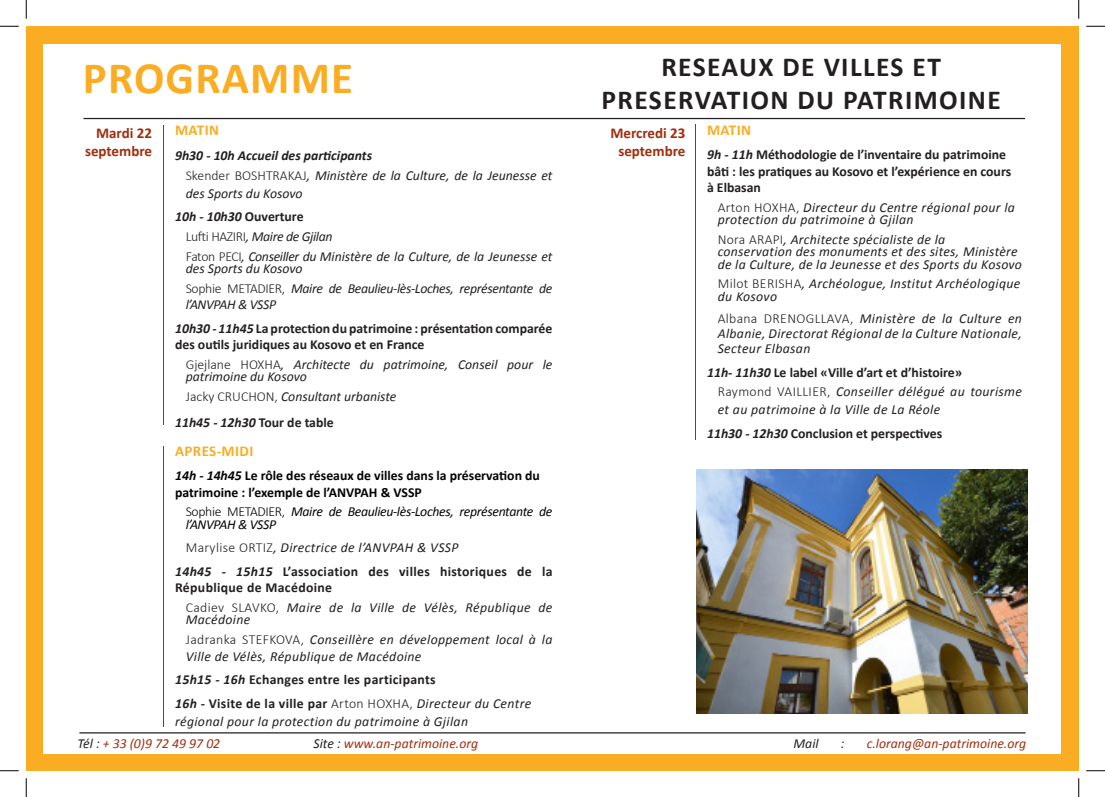
<style>
.page{position:relative;width:1105px;height:797px;background:#fff}
.page>*{position:absolute;margin:0;border:0;box-sizing:border-box;transform-origin:0 0}
.t1{font:700 45px "Calibri";letter-spacing:.025em;color:#faad23}
.t2{font:700 27.5px "Calibri";letter-spacing:.05em;color:#231f20}
.t3{font:700 15px/18px "Calibri";color:#a02e0e;text-align:center}
.t4{font:700 15px "Calibri";letter-spacing:.025em;color:#faad23}
.t5{font:italic 13.75px/12.5px "Calibri";letter-spacing:.02em;color:#231f20}
.t6{font:700 13.75px/16.5px "Calibri";color:#231f20}
.t7{font:italic 13.75px/12.5px "Calibri";color:#231f20}
.t8{font:700 13.75px/16.5px "Calibri";letter-spacing:.025em;color:#231f20}
.t9{font:italic 13.75px/16.5px "Calibri";letter-spacing:-.025em;color:#231f20}
.t10{font:700 13.75px/16.5px "Calibri";color:#040503}
.t11{font:italic 13.75px "Calibri";color:#a02e0e}
.t12{font:italic 700 13.75px "Calibri";color:#231f20}
.t13{font:italic 13.75px/12.5px "Calibri";letter-spacing:-.025em;color:#040503}
.s1{font-weight:300;font-style:normal}
.s2{font-style:normal}
.s3{font-style:italic}
.s4{font-weight:700}
.s5{font-weight:700;font-style:normal}
.s6{color:#231f20}
</style>
<div class="page">
<div style="left:26px;top:26px;width:1053px;height:744px;background:#faad23"></div>
<div style="left:44px;top:44px;width:1017px;height:709px;background:#fff"></div>
<hr style="left:83px;top:118px;width:942px;height:1px;background:#231f20">
<hr style="left:79px;top:732px;width:946px;height:1px;background:#231f20">
<img style="left:696px;top:469px;width:331px;height:244px">
<hr style="left:163px;top:125px;width:1px;height:300px;background:#a02e0e">
<hr style="left:695px;top:124px;width:1px;height:315px;background:#a02e0e">
<hr style="left:163px;top:446px;width:1px;height:280px;background:#a02e0e">
<svg style="left:0;top:25px;width:19px;height:2px"></svg>
<svg style="left:1086px;top:25px;width:19px;height:2px"></svg>
<svg style="left:0;top:770px;width:19px;height:1px"></svg>
<svg style="left:1086px;top:770px;width:19px;height:1px"></svg>
<svg style="left:25px;top:0;width:2px;height:19px"></svg>
<svg style="left:25px;top:778px;width:2px;height:19px"></svg>
<svg style="left:1078px;top:0;width:1px;height:19px"></svg>
<svg style="left:1078px;top:778px;width:1px;height:19px"></svg>
<p class="t1" style="left:83px;top:47px;width:272px">PROGRAMME</p>
<p class="t2" style="left:661px;top:48px;width:281px">RESEAUX DE VILLES ET</p>
<p class="t2" style="left:602px;top:81px;width:401px">PRESERVATION DU PATRIMOINE</p>
<p class="t3" style="left:96px;top:123px;width:58px">Mardi 22</p>
<p class="t3" style="left:85px;top:141px;width:69px">septembre</p>
<p class="t4" style="left:175px;top:119px;width:45px">MATIN</p>
<p class="t12" style="left:175px;top:146px;width:199px">9h30 - 10h Accueil des participants</p>
<p class="t7" style="left:186px;top:165px;width:368px;line-height:18px"><span class="s1">Skender BOSHTRAKAJ</span>, Ministère de la Culture, de la Jeunesse et des Sports du Kosovo</p>
<p class="t12" style="left:175px;top:207px;width:130px">10h - 10h30 <span class="s2">Ouverture</span></p>
<p class="t9" style="left:186px;top:227px;width:148px"><span class="s1">Lufti HAZIRI</span>, Maire de Gjilan</p>
<p class="t7" style="left:186px;top:249px;width:368px"><span class="s1">Faton PECI</span>, Conseiller du Ministère de la Culture, de la Jeunesse et des Sports du Kosovo</p>
<p class="t9" style="left:186px;top:279px;width:368px"><span class="s1">Sophie METADIER,</span> Maire de Beaulieu-lès-Loches, représentante de l’ANVPAH &amp; VSSP</p>
<p class="t6" style="left:175px;top:319px;width:379px"><span class="s3">10h30 - 11h45</span> La protection du patrimoine : présentation comparée des outils juridiques au Kosovo et en France</p>
<p class="t7" style="left:186px;top:357px;width:368px"><span class="s1">Gjejlane HOXHA</span>, Architecte du patrimoine, Conseil pour le patrimoine du Kosovo</p>
<p class="t7" style="left:186px;top:390px;width:212px"><span class="s1">Jacky CRUCHON,</span> Consultant urbaniste</p>
<p class="t12" style="left:175px;top:412px;width:160px">11h45 - 12h30 <span class="s2">Tour de table</span></p>
<p class="t4" style="left:175px;top:441px;width:80px">APRES-MIDI</p>
<p class="t10" style="left:175px;top:467px;width:366px"><span class="s3">14h - 14h45</span> Le rôle des réseaux de villes dans la préservation du patrimoine : l’exemple de l’ANVPAH &amp; VSSP</p>
<p class="t13" style="left:186px;top:504px;width:368px"><span class="s1">Sophie METADIER,</span> Maire de Beaulieu-lès-Loches, représentante de l’ANVPAH &amp; VSSP</p>
<p class="t5" style="left:186px;top:541px;width:274px"><span class="s1">Marylise ORTIZ</span>, Directrice de l’ANVPAH &amp; VSSP</p>
<p class="t8" style="left:175px;top:562px;width:379px"><span class="s3">14h45 - 15h15</span> L’association des villes historiques de la<br>République de Macédoine</p>
<p class="t5" style="left:186px;top:600px;width:368px"><span class="s1">Cadiev SLAVKO,</span> Maire de la Ville de Vélès, République de<br>Macédoine</p>
<p class="t5" style="left:186px;top:630px;width:368px;line-height:16.5px"><span class="s1">Jadranka STEFKOVA,</span> Conseillère en développement local à la<br>Ville de Vélès, République de Macédoine</p>
<p class="t8" style="left:175px;top:671px;width:262px"><span class="s3">15h15 - 16h</span> Echanges entre les participants</p>
<p class="t5" style="left:175px;top:693px;width:358px;line-height:18px"><span class="s4">16h -</span> <span class="s5">Visite de la ville par</span> <span class="s1">Arton HOXHA,</span> Directeur du Centre régional pour la protection du patrimoine à Gjilan</p>
<p class="t3" style="left:610px;top:123px;width:77px">Mercredi 23 septembre</p>
<p class="t4" style="left:707px;top:120px;width:45px">MATIN</p>
<p class="t6" style="left:707px;top:146px;width:306px"><span class="s3">9h - 11h</span> Méthodologie de l’inventaire du patrimoine bâti : les pratiques au Kosovo et l’expérience en cours à Elbasan</p>
<p class="t5" style="left:718px;top:200px;width:299px"><span class="s1">Arton HOXHA,</span> Directeur du Centre régional pour la protection du patrimoine à Gjilan</p>
<p class="t5" style="left:718px;top:232px;width:306px"><span class="s1">Nora ARAPI</span>, Architecte spécialiste de la conservation des monuments et des sites, Ministère de la Culture, de la Jeunesse et des Sports du Kosovo</p>
<p class="t5" style="left:718px;top:277px;width:304px"><span class="s1">Milot BERISHA</span>, Archéologue, Institut Archéologique du Kosovo</p>
<p class="t5" style="left:718px;top:310px;width:306px;line-height:15px;text-align:justify"><span class="s1">Albana DRENOGLLAVA,</span> Ministère de la Culture en Albanie, Directorat Régional de la Culture Nationale, Secteur Elbasan</p>
<p class="t6" style="left:707px;top:363px;width:257px"><span class="s3">11h- 11h30</span> Le label «Ville d’art et d’histoire»</p>
<p class="t5" style="left:718px;top:382px;width:306px;line-height:18px"><span class="s1">Raymond VAILLIER,</span> Conseiller délégué au tourisme et au patrimoine à la Ville de La Réole</p>
<p class="t6" style="left:707px;top:424px;width:237px"><span class="s3">11h30 - 12h30</span> Conclusion et perspectives</p>
<p class="t11" style="left:78px;top:734px;width:144px"><span class="s6">Tél :</span> + 33 (0)9 72 49 97 02</p>
<p class="t11" style="left:314px;top:734px;width:166px"><span class="s6">Site :</span> www.an-patrimoine.org</p>
<p class="t5" style="left:793px;top:736px;width:27px">Mail</p>
<p class="t5" style="left:841px;top:736px;width:5px">:</p>
<p class="t11" style="left:867px;top:734px;width:161px">c.lorang@an-patrimoine.org</p>
</div>
